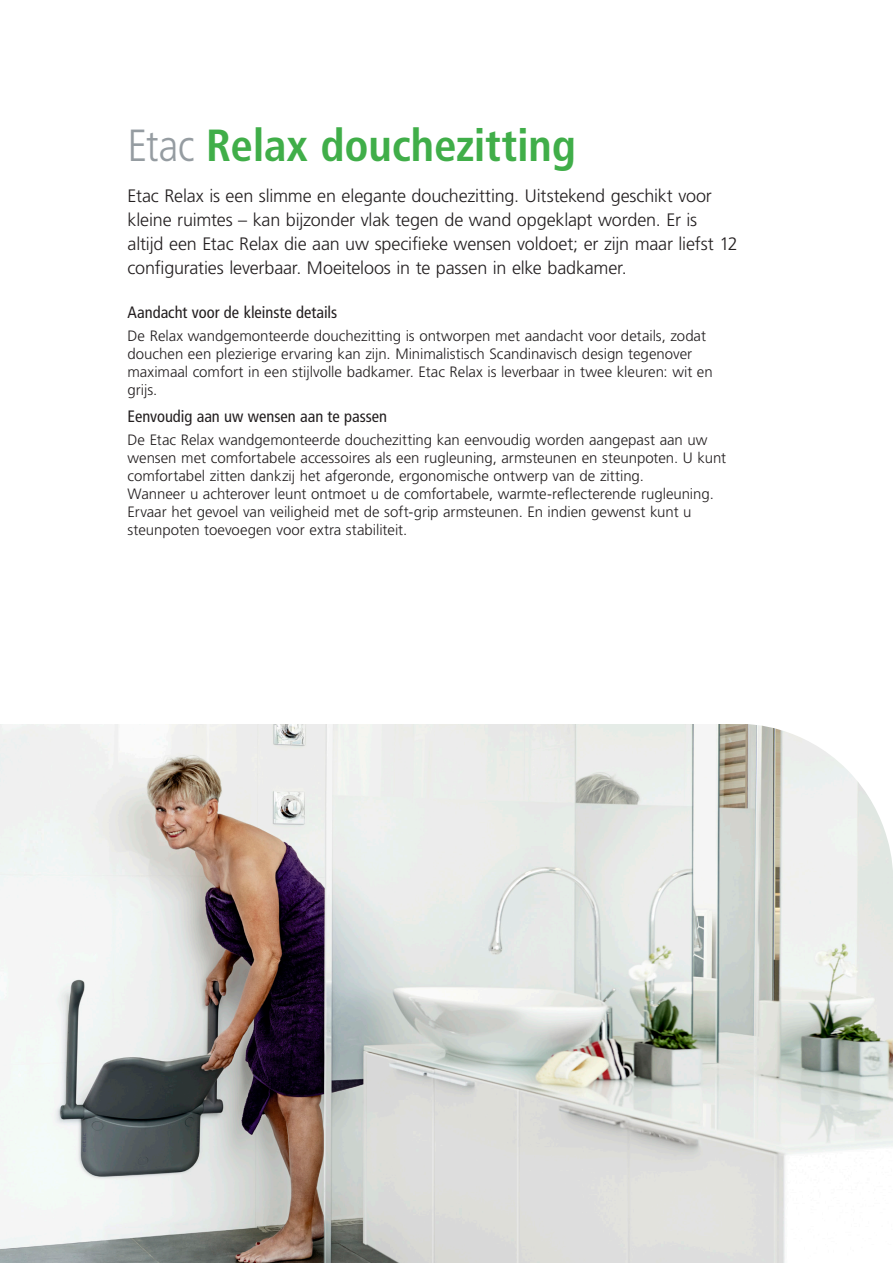
<style>
.page{position:relative;width:893px;height:1263px;background:#fff}
.page>*{position:absolute;margin:0;border:0;box-sizing:border-box;transform-origin:0 0}
.Grijze_kop{font:700 condensed 45px "Frutiger";letter-spacing:-.005em;color:#40ae49}
.Inleiding{font:300 18px/24px "Frutiger LT Std";letter-spacing:-.01em;color:#231f20}
.kleine_tussenkop{font:condensed 16.5px "Frutiger";color:#231f20}
.platte_tekst{font:300 15px/18px "Frutiger LT Std";color:#231f20}
.s1{font-weight:300;color:#959ca1}
</style>
<div class="page">
<img style="left:0;top:724px;width:893px;height:539px">
<p class="Grijze_kop" style="left:128px;top:119px;width:450px"><span class="s1">Etac</span> Relax douchezitting</p>
<p class="Inleiding" style="left:128px;top:184px;width:612px">Etac Relax is een slimme en elegante douchezitting. Uitstekend geschikt voor kleine ruimtes – kan bijzonder vlak tegen de wand opgeklapt worden. Er is<br>altijd een Etac Relax die aan uw specifieke wensen voldoet; er zijn maar liefst 12 configuraties leverbaar. Moeiteloos in te passen in elke badkamer.</p>
<p class="kleine_tussenkop" style="left:128px;top:303px;width:211px">Aandacht voor de kleinste details</p>
<p class="platte_tekst" style="left:128px;top:327px;width:587px">De Relax wandgemonteerde douchezitting is ontworpen met aandacht voor details, zodat douchen een plezierige ervaring kan zijn. Minimalistisch Scandinavisch design tegenover maximaal comfort in een stijlvolle badkamer. Etac Relax is leverbaar in twee kleuren: wit en grijs.</p>
<p class="kleine_tussenkop" style="left:128px;top:407px;width:261px">Eenvoudig aan uw wensen aan te passen</p>
<p class="platte_tekst" style="left:128px;top:431px;width:600px">De Etac Relax wandgemonteerde douchezitting kan eenvoudig worden aangepast aan uw wensen met comfortabele accessoires als een rugleuning, armsteunen en steunpoten. U kunt comfortabel zitten dankzij het afgeronde, ergonomische ontwerp van de zitting.</p>
<p class="platte_tekst" style="left:128px;top:485px;width:588px">Wanneer u achterover leunt ontmoet u de comfortabele, warmte-reflecterende rugleuning.<br>Ervaar het gevoel van veiligheid met de soft-grip armsteunen. En indien gewenst kunt u steunpoten toevoegen voor extra stabiliteit.</p>
</div>
